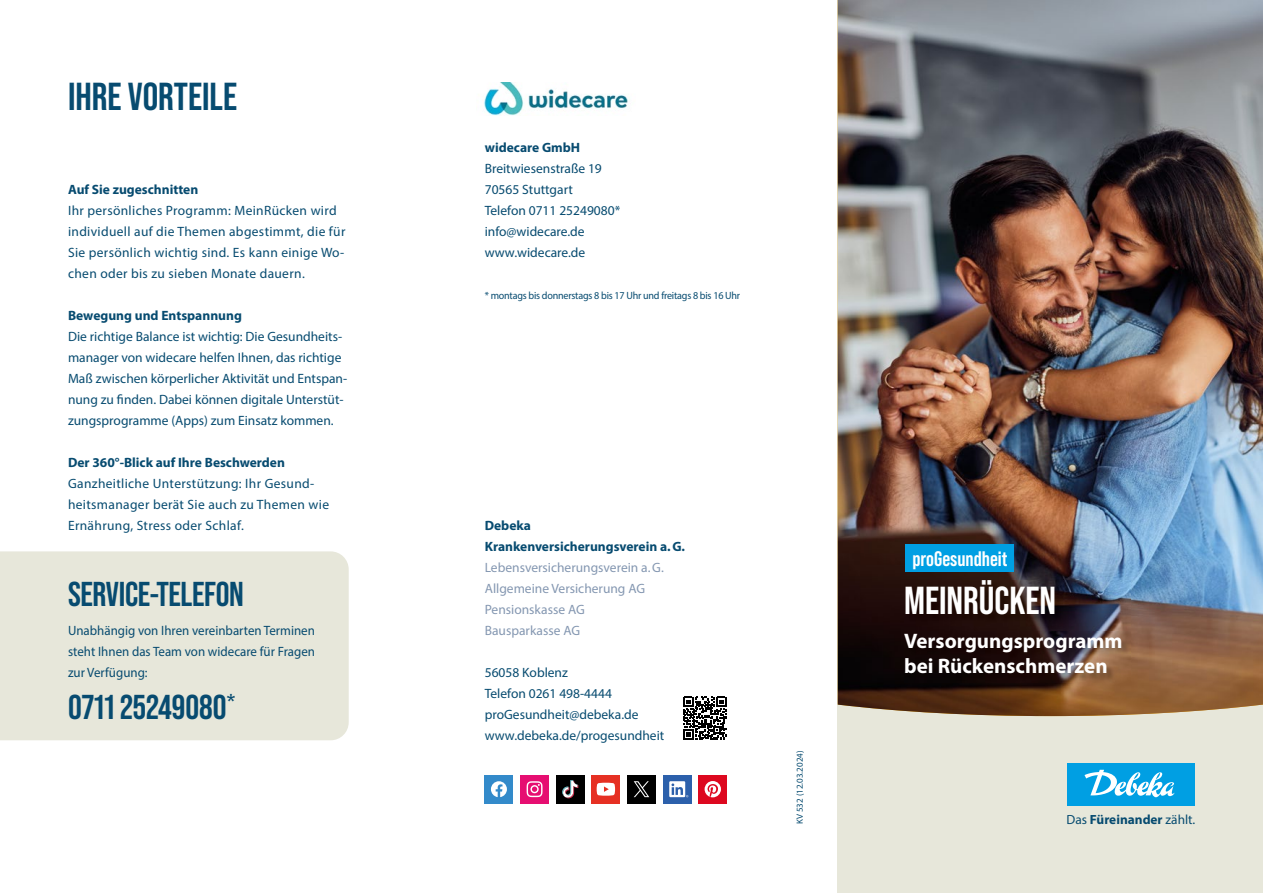
<style>
.page{position:relative;width:1263px;height:893px;background:#fff}
.page>*{position:absolute;margin:0;border:0;box-sizing:border-box;transform-origin:0 0}
.t1{font:700 39px "Bebas Neue Pro";color:#074b70}
.t2{font:700 39px "Bebas Neue Pro";color:#fff}
.t3{font:700 34.5px "Bebas Neue Pro";letter-spacing:-.01em;color:#074b70}
.t4{font:700 21px/25.2px "Myriad Pro";color:#fff}
.t5{font:700 21px "Bebas Neue Pro";color:#fff}
.t6{font:13.5px/21px "Myriad Pro";color:#074b70}
.t7{font:13.5px/21px "Myriad Pro";letter-spacing:.025em;color:#074b70}
.t8{font:700 13.5px/21px "Myriad Pro";color:#074b70}
.t9{font:13.5px/21px "Myriad Pro";color:#074b70;text-align:justify;scale:.96 1}
.t10{font:13.5px/21px "Myriad Pro";color:#8497b1}
.t11{font:700 13.35px "Myriad Pro";color:#074b70}
.t12{font:10.5px "Myriad Pro";letter-spacing:-.02em;color:#074b70;scale:.96 1}
.t13{font:9px "Myriad Pro";color:#074b70}
.s1{font-weight:400}
</style>
<div class="page">
<div style="left:838px;top:0;width:425px;height:893px;background:#e7e7da"></div>
<div style="left:1067px;top:763px;width:128px;height:43px;background:#009fe3"></div>
<svg style="left:1084px;top:770px;width:90px;height:27px"></svg>
<img style="left:484px;top:82px;width:144px;height:33px">
<img style="left:838px;top:0;width:425px;height:716px">
<img style="left:904px;top:580px;width:226px;height:102px">
<div style="left:906px;top:544px;width:108px;height:28px;background:#009fe3"></div>
<div style="left:0;top:551px;width:349px;height:189px;background:#e7e7da"></div>
<svg style="left:683px;top:697px;width:43px;height:43px"></svg>
<div style="left:627px;top:775px;width:29px;height:28px;background:#000"></div>
<svg style="left:634px;top:781px;width:15px;height:16px"></svg>
<div style="left:520px;top:775px;width:29px;height:28px;background:#e60e71"></div>
<svg style="left:527px;top:781px;width:15px;height:16px"></svg>
<div style="left:485px;top:775px;width:28px;height:28px;background:#338aca"></div>
<svg style="left:491px;top:781px;width:16px;height:16px"></svg>
<div style="left:592px;top:775px;width:28px;height:28px;background:#e63023"></div>
<svg style="left:597px;top:783px;width:18px;height:13px"></svg>
<div style="left:663px;top:775px;width:28px;height:28px;background:#2c60ab"></div>
<svg style="left:669px;top:781px;width:19px;height:16px"></svg>
<div style="left:556px;top:775px;width:28px;height:28px;background:#000"></div>
<svg style="left:562px;top:780px;width:16px;height:18px"></svg>
<div style="left:699px;top:775px;width:28px;height:28px;background:#dd081f"></div>
<svg style="left:705px;top:781px;width:16px;height:16px"></svg>
<h1 class="t1" style="left:68px;top:74px;width:170px">IHRE VORTEILE</h1>
<p class="t8" style="left:68px;top:179px;width:132px">Auf Sie zugeschnitten</p>
<p class="t7" style="left:68px;top:200px;width:279px">Ihr persönliches Programm: MeinRücken wird individuell auf die Themen abgestimmt, die für Sie persönlich wichtig sind. Es kann einige Wo&shy;chen oder bis zu sieben Monate dauern.</p>
<p class="t8" style="left:68px;top:305px;width:175px">Bewegung und Entspannung</p>
<p class="t6" style="left:68px;top:326px;width:281px">Die richtige Balance ist wichtig: Die Gesundheits&shy;manager von widecare helfen Ihnen, das richtige Maß zwischen körperlicher Aktivität und Entspan&shy;nung zu finden. Dabei können digitale Unterstüt&shy;zungsprogramme (Apps) zum Einsatz kommen.</p>
<p class="t8" style="left:68px;top:452px;width:218px">Der 360°-Blick auf Ihre Beschwerden</p>
<p class="t7" style="left:68px;top:473px;width:263px">Ganzheitliche Unterstützung: Ihr Gesund&shy;heitsmanager berät Sie auch zu Themen wie<br>Ernährung, Stress oder Schlaf.</p>
<h2 class="t3" style="left:68px;top:575px;width:177px">SERVICE-TELEFON</h2>
<p class="t9" style="left:68px;top:620px;width:259px">Unabhängig von Ihren vereinbarten Terminen steht Ihnen das Team von widecare für Fragen zur Verfügung:</p>
<h2 class="t3" style="left:68px;top:688px;width:169px">0711 25249080<sup>*</sup></h2>
<p class="t8" style="left:485px;top:137px;width:97px">widecare GmbH</p>
<p class="t6" style="left:485px;top:158px;width:137px">Breitwiesenstraße 19<br>70565 Stuttgart<br>Telefon 0711 25249080* info@widecare.de www.widecare.de</p>
<p class="t12" style="left:485px;top:289px;width:268px">* montags bis donnerstags 8 bis 17 Uhr und freitags 8 bis 16 Uhr</p>
<p class="t8" style="left:485px;top:515px;width:202px">Debeka<br>Krankenversicherungsverein a. G.</p>
<p class="t10" style="left:485px;top:557px;width:180px">Lebensversicherungsverein a. G.<br>Allgemeine Versicherung AG<br>Pensionskasse AG<br>Bausparkasse AG</p>
<p class="t6" style="left:485px;top:662px;width:181px">56058 Koblenz<br>Telefon 0261 498-4444 proGesundheit@debeka.de www.debeka.de/progesundheit</p>
<p class="t13" style="left:794px;top:824px;width:75px;rotate:-90deg">KV 532 (12.03.2024)</p>
<h3 class="t5" style="left:912px;top:546px;width:97px">proGesundheit</h3>
<h1 class="t2" style="left:904px;top:579px;width:154px">MEINRÜCKEN</h1>
<h3 class="t4" style="left:904px;top:628px;width:220px">Versorgungsprogramm bei Rückenschmerzen</h3>
<p class="t11" style="left:1066px;top:810px;width:130px"><span class="s1">Das</span> Füreinander <span class="s1">zählt.</span></p>
</div>
